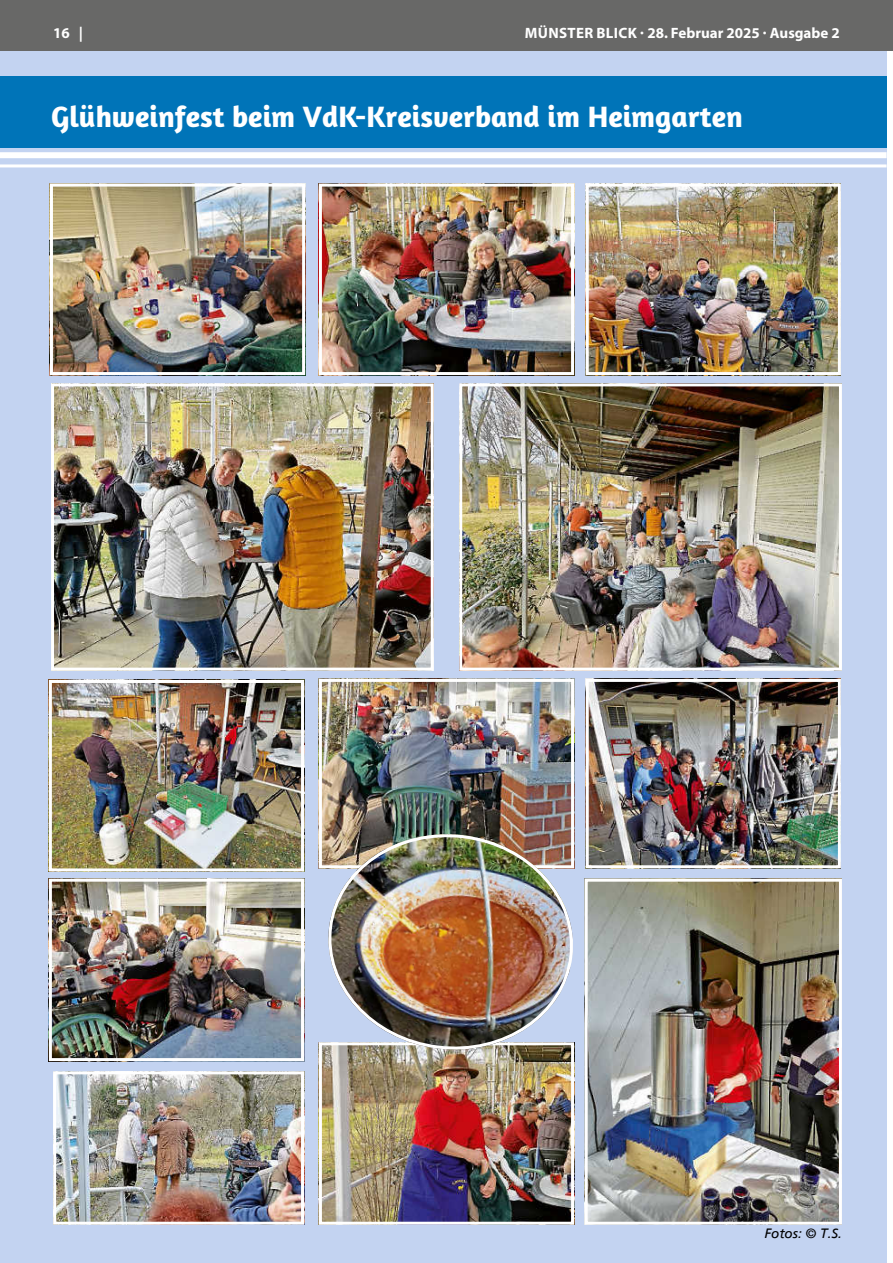
<style>
.page{position:relative;width:893px;height:1263px;background:#fff}
.page>*{position:absolute;margin:0;border:0;box-sizing:border-box;transform-origin:0 0}
.t1{font:700 30px "Amaranth";color:#fff}
.t2{font:700 15px "Myriad Pro";color:#fff}
.t3{font:italic 13.5px "Frutiger";color:#000}
</style>
<div class="page">
<div style="left:0;top:0;width:893px;height:51px;background:#686867"></div>
<div style="left:0;top:51px;width:887px;height:1212px;background:#c3d3f1"></div>
<div style="left:0;top:77px;width:887px;height:71px;background:#0074b8"></div>
<div style="left:0;top:152px;width:887px;height:6px;background:#fff"></div>
<hr style="left:0;top:164px;width:887px;height:3px;background:#fff">
<img style="left:54px;top:188px;width:247px;height:183px">
<div style="left:50px;top:184px;width:255px;height:191px;border:3px solid #fff"></div>
<img style="left:323px;top:188px;width:247px;height:183px">
<div style="left:319px;top:184px;width:255px;height:191px;border:3px solid #fff"></div>
<img style="left:590px;top:188px;width:247px;height:183px">
<div style="left:586px;top:184px;width:255px;height:191px;border:3px solid #fff"></div>
<img style="left:55px;top:387px;width:375px;height:280px">
<div style="left:51px;top:383px;width:383px;height:288px;border:3px solid #fff"></div>
<img style="left:463px;top:387px;width:375px;height:280px">
<div style="left:459px;top:383px;width:383px;height:288px;border:3px solid #fff"></div>
<img style="left:53px;top:684px;width:247px;height:183px">
<div style="left:49px;top:680px;width:255px;height:191px;border:3px solid #fff"></div>
<img style="left:323px;top:683px;width:247px;height:142px">
<div style="left:319px;top:679px;width:255px;height:189px;border:3px solid #fff"></div>
<img style="left:590px;top:683px;width:247px;height:181px">
<div style="left:586px;top:679px;width:255px;height:189px;border:3px solid #fff"></div>
<img style="left:53px;top:883px;width:247px;height:174px">
<div style="left:49px;top:879px;width:255px;height:182px;border:3px solid #fff"></div>
<img style="left:323px;top:1057px;width:247px;height:164px">
<div style="left:319px;top:1042px;width:255px;height:183px;border:3px solid #fff"></div>
<img style="left:320px;top:825px;width:255px;height:230px">
<img style="left:589px;top:883px;width:249px;height:338px">
<div style="left:585px;top:879px;width:257px;height:346px;border:3px solid #fff"></div>
<img style="left:57px;top:1075px;width:243px;height:146px">
<div style="left:53px;top:1071px;width:251px;height:154px;border:3px solid #fff"></div>
<p class="t2" style="left:53px;top:23px;width:31px">16 |</p>
<p class="t2" style="left:525px;top:23px;width:316px">MÜNSTER BLICK · 28. Februar 2025 · Ausgabe 2</p>
<p class="t1" style="left:51px;top:98px;width:693px">Glühweinfest beim VdK-Kreisverband im Heimgarten</p>
<p class="t3" style="left:764px;top:1225px;width:79px">Fotos: © T.S.</p>
</div>
